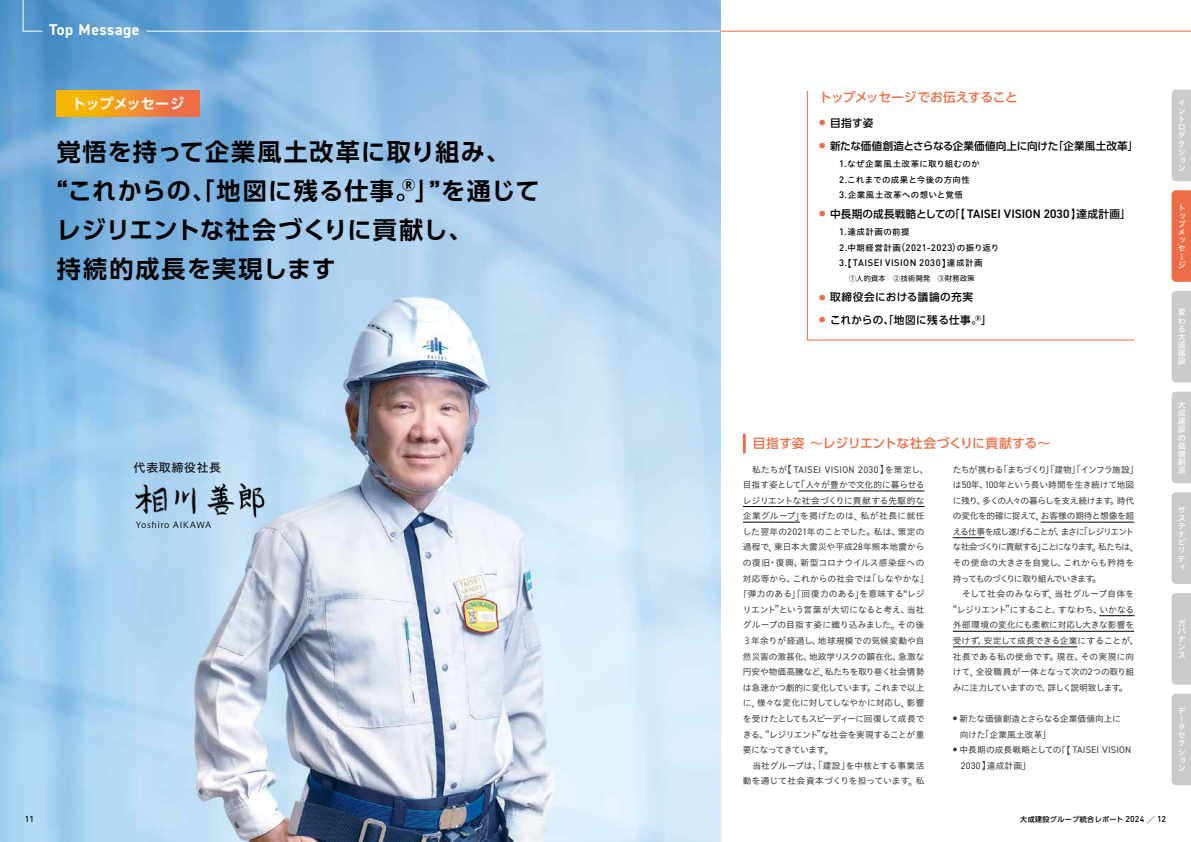
<style>
.page{position:relative;width:1191px;height:842px;background:#fff}
.page>*{position:absolute;margin:0;border:0;box-sizing:border-box;transform-origin:0 0}
.t1{font:700 24.1px/39px "UD Shin Go Pr 6 De";letter-spacing:.05em;color:#000}
.t2{font:700 15.6px "DIN2014";letter-spacing:.035em;color:#fff}
.t3{font:700 14.2px "UD Shin Go Pr 6 De";letter-spacing:-.015em;color:#fff}
.t4{font:500 12.8px "UD Shin Go Pro";letter-spacing:-.015em;color:#ed6d46}
.t5{font:11.8px "Hiragino UD Sans F Std N W5";letter-spacing:.06em;color:#141312}
.t6{font:500 10.6px "UD Shin Go Pro";letter-spacing:.015em;color:#000}
.t7{font:500 10.6px "UD Shin Go Pro";letter-spacing:-.005em;color:#000}
.t8{font:500 10.6px "UD Shin Go Pro";letter-spacing:.045em;color:#000}
.t9{font:9.6px "DIN2014";letter-spacing:.025em;color:#3e3a39}
.t10{font:500 9.4px/15.6px "DIN";letter-spacing:.05em;color:#000}
.t11{font:8.7px/15.6px "Hiragino UD Sans Std W4";letter-spacing:-.035em;color:#3e3a39}
.t12{font:8.7px "Hiragino UD Sans Std W4";letter-spacing:-.015em;color:#3e3a39}
.t13{font:8.7px "Hiragino UD Sans Std W4";letter-spacing:.005em;color:#3e3a39}
.t14{font:8.7px "Hiragino UD Sans Std W4";letter-spacing:.015em;color:#3e3a39}
.t15{font:8.7px "Hiragino UD Sans Std W4";letter-spacing:.01em;color:#3e3a39}
.t16{font:8.7px "Hiragino UD Sans Std W4";letter-spacing:.02em;color:#3e3a39}
.t17{font:8.7px "Hiragino UD Sans Std W4";letter-spacing:-.05em;color:#3e3a39}
.t18{font:8.7px "Hiragino UD Sans Std W4";letter-spacing:.04em;color:#3e3a39}
.t19{font:8.7px "Hiragino UD Sans Std W4";letter-spacing:.045em;color:#3e3a39}
.t20{font:8.7px "Hiragino UD Sans Std W4";letter-spacing:-.045em;color:#3e3a39}
.t21{font:8.5px/15.6px "Hiragino UD Sans Std W5";letter-spacing:.05em;color:#000}
.t22{font:8.5px "Hiragino UD Sans Std W3";letter-spacing:.04em;color:#000}
.t23{font:500 8.5px "DIN";color:#000}
.t24{font:8.1px/8.1px "Hiragino UD Sans Std W5";color:#fff}
.t25{font:500 7.1px "UD Shin Go Pro";letter-spacing:.05em;color:#000}
.t26{font:7.1px "UD Shin Go NT Pro";letter-spacing:.05em;color:#000}
.s1{font-family:"DIN";font-weight:500;font-size:9.4px}
.s2{font-family:"Hiragino UD Sans Std W5";font-weight:400;font-size:8.5px}
.s3{font-family:"Hiragino UD Sans Std W5";font-weight:400}
.s4{font-family:"DIN2014";font-weight:600;font-size:12.2px}
.s5{font-family:"Hiragino UD Sans Std W4";font-size:8.7px}
.s6{font-family:"Hiragino UD Sans Std W4"}
.s7{font-size:9.6px}
.s8{font-family:"DIN2014";font-size:9.6px}
.s9{font-family:"DIN";font-size:8.5px}
.s10{font-family:"Koz Min Pr 6 N";font-weight:400;font-size:8.5px}
</style>
<div class="page">
<hr style="left:146px;top:31px;width:1045px;height:1px;background:#ed6d46">
<img style="left:0;top:0;width:720px;height:842px">
<hr style="left:743px;top:434px;width:3px;height:19px;background:#ed6d46">
<svg style="left:807px;top:91px;width:327px;height:249px"></svg>
<hr style="left:798px;top:491px;width:126px;height:1px;background:#000">
<hr style="left:743px;top:506px;width:181px;height:1px;background:#000">
<hr style="left:743px;top:522px;width:57px;height:1px;background:#000">
<hr style="left:1040px;top:522px;width:94px;height:1px;background:#000">
<hr style="left:952px;top:537px;width:32px;height:1px;background:#000">
<hr style="left:1099px;top:615px;width:35px;height:1px;background:#000">
<hr style="left:952px;top:631px;width:182px;height:1px;background:#000">
<hr style="left:952px;top:647px;width:125px;height:1px;background:#000">
<svg style="left:57px;top:91px;width:142px;height:25px;background:#f29323"></svg>
<img style="left:132px;top:482px;width:139px;height:36px">
<svg style="left:22px;top:0;width:21px;height:32px"></svg>
<hr style="left:147px;top:31px;width:573px;height:1px;background:#fff">
<div style="left:1171px;top:90px;width:20px;height:91px;background:#c9caca"></div>
<svg style="left:1171px;top:190px;width:20px;height:92px;background:#ed724d"></svg>
<div style="left:1171px;top:291px;width:20px;height:91px;background:#c9caca"></div>
<div style="left:1171px;top:392px;width:20px;height:91px;background:#c9caca"></div>
<div style="left:1171px;top:492px;width:20px;height:92px;background:#c9caca"></div>
<div style="left:1171px;top:593px;width:20px;height:92px;background:#c9caca"></div>
<div style="left:1171px;top:694px;width:20px;height:91px;background:#c9caca"></div>
<h2 class="t2" style="left:49px;top:20px;width:92px">Top Message</h2>
<h3 class="t3" style="left:72px;top:92px;width:114px">トップメッセージ</h3>
<h1 class="t1" style="left:57px;top:131px;width:484px">覚悟を持って企業風土改革に取り組み、<br>“これからの、「地図に残る仕事。<sup>®</sup>」”を通じてレジリエントな社会づくりに貢献し、<br>持続的成長を実現します</h1>
<h3 class="t5" style="left:134px;top:458px;width:89px">代表取締役社長</h3>
<p class="t22" style="left:136px;top:518px;width:77px">Yoshiro AIKAWA</p>
<p class="t23" style="left:25px;top:814px;width:11px">11</p>
<h3 class="t4" style="left:819px;top:87px;width:200px">トップメッセージでお伝えすること</h3>
<p class="t6" style="left:819px;top:114px;width:56px"><sup>●</sup> 目指す姿</p>
<p class="t7" style="left:819px;top:137px;width:321px"><sup>●</sup> 新たな価値創造とさらなる企業価値向上に向けた「企業風土改革」</p>
<p class="t21" style="left:839px;top:156px;width:142px"><span class="s1">1.</span>なぜ企業風土改革に取り組むのか<br><span class="s1">2.</span>これまでの成果と今後の方向性<br><span class="s1">3.</span>企業風土改革への想いと覚悟</p>
<p class="t21" style="left:839px;top:224px;width:72px"><span class="s1">1.</span>達成計画の前提</p>
<p class="t10" style="left:839px;top:239px;width:162px">2.<span class="s2">中期経営計画</span><span class="s3">（</span>2021-2023<span class="s3">）</span><span class="s2">の振り返り<br></span>3.<span class="s3">【</span>TAISEI VISION 2030<span class="s3">】</span><span class="s2">達成計画</span></p>
<p class="t26" style="left:839px;top:272px;width:137px">　 ①人的資本　②技術開発　③財務政策</p>
<p class="t6" style="left:819px;top:205px;width:313px"><sup>●</sup> 中長期の成長戦略としての「【 <span class="s4">TAISEI VISION 2030</span> 】達成計画」</p>
<p class="t8" style="left:819px;top:289px;width:155px"><sup>●</sup> 取締役会における議論の充実</p>
<p class="t6" style="left:819px;top:311px;width:174px"><sup>●</sup> これからの、「地図に残る仕事。<sup>®</sup>」</p>
<h3 class="t4" style="left:753px;top:433px;width:299px">目指す姿 ～レジリエントな社会づくりに貢献する～</h3>
<p class="t9" style="left:743px;top:463px;width:188px"><span class="s5">　私たちが</span><span class="s6">【</span> TAISEI VISION 2030<span class="s6">】</span><span class="s5">を策定し</span><span class="s6">、</span></p>
<p class="t12" style="left:743px;top:478px;width:183px">目指す姿として<span class="s7">「</span>人々が豊かで文化的に暮らせる</p>
<p class="t12" style="left:743px;top:494px;width:183px">レジリエントな社会づくりに貢献する先駆的な</p>
<p class="t18" style="left:743px;top:509px;width:183px">企業グループ<span class="s7">」</span>を掲げたのは<span class="s7">、</span>私が社長に就任</p>
<p class="t15" style="left:743px;top:525px;width:183px">した翌年の<span class="s8">2021</span>年のことでした<span class="s7">。</span>私は<span class="s7">、</span>策定の</p>
<p class="t13" style="left:743px;top:541px;width:183px">過程で<span class="s7">、</span>東日本大震災や平成<span class="s8">28</span>年熊本地震から</p>
<p class="t19" style="left:743px;top:556px;width:183px">の復旧<span class="s7">・</span>復興<span class="s7">、</span>新型コロナウイルス感染症への</p>
<p class="t13" style="left:743px;top:572px;width:188px">対応等から<span class="s7">、</span>これからの社会では<span class="s7">「</span>しなやかな<span class="s7">」</span></p>
<p class="t16" style="left:738px;top:587px;width:188px"><span class="s7">「</span>弾力のある<span class="s7">」「</span>回復力のある<span class="s7">」</span>を意味する<span class="s7">“</span>レジ</p>
<p class="t12" style="left:743px;top:603px;width:183px">リエント<span class="s7">”</span>という言葉が大切になると考え<span class="s7">、</span>当社</p>
<p class="t14" style="left:743px;top:619px;width:183px">グループの目指す姿に織り込みました<span class="s7">。</span>その後</p>
<p class="t14" style="left:743px;top:634px;width:183px">３年余りが経過し<span class="s7">、</span>地球規模での気候変動や自</p>
<p class="t12" style="left:743px;top:650px;width:183px">然災害の激甚化<span class="s7">、</span>地政学リスクの顕在化<span class="s7">、</span>急激な</p>
<p class="t12" style="left:743px;top:665px;width:183px">円安や物価高騰など<span class="s7">、</span>私たちを取り巻く社会情勢</p>
<p class="t11" style="left:743px;top:679px;width:183px">は急速かつ劇的に変化しています<span class="s7">。</span>これまで以上</p>
<p class="t12" style="left:743px;top:696px;width:183px">に<span class="s7">、</span>様々な変化に対してしなやかに対応し<span class="s7">、</span>影響</p>
<p class="t17" style="left:743px;top:712px;width:183px">を受けたとしてもスピーディーに回復して成長で</p>
<p class="t11" style="left:743px;top:726px;width:183px">きる<span class="s7">、“</span>レジリエント<span class="s7">”</span>な社会を実現することが重</p>
<p class="t20" style="left:743px;top:743px;width:92px">要になってきています<span class="s7">。</span></p>
<p class="t13" style="left:743px;top:759px;width:183px">　当社グループは<span class="s7">、「</span>建設<span class="s7">」</span>を中核とする事業活</p>
<p class="t13" style="left:743px;top:774px;width:183px">動を通じて社会資本づくりを担っています<span class="s7">。</span>私</p>
<p class="t11" style="left:952px;top:461px;width:188px">たちが携わる<span class="s7">「</span>まちづくり<span class="s7">」「</span>建物<span class="s7">」「</span>インフラ施設<span class="s7">」</span>は<span class="s8">50</span>年<span class="s7">、</span><span class="s8">100</span>年という長い時間を生き続けて地図に残り<span class="s7">、</span>多くの人々の暮らしを支え続けます<span class="s7">。</span>時代の変化を的確に捉えて<span class="s7">、</span>お客様の期待と想像を超える仕事を成し遂げることが<span class="s7">、</span>まさに<span class="s7">「</span>レジリエントな社会づくりに貢献する<span class="s7">」</span>ことになります<span class="s7">。</span>私たちは<span class="s7">、</span>その使命の大きさを自覚し<span class="s7">、</span>これからも矜持を持ってものづくりに取り組んでいきます<span class="s7">。<br></span>　そして社会のみならず<span class="s7">、</span>当社グループ自体を<span class="s7">“</span>レジリエント<span class="s7">”</span>にすること<span class="s7">、</span>すなわち<span class="s7">、</span>いかなる外部環境の変化にも柔軟に対応し大きな影響を受けず<span class="s7">、</span>安定して成長できる企業にすることが<span class="s7">、</span>社長である私の使命です<span class="s7">。</span>現在<span class="s7">、</span>その実現に向けて<span class="s7">、</span>全役職員が一体となって次の<span class="s8">2</span>つの取り組みに注力していますので<span class="s7">、</span>詳しく説明致します<span class="s7">。</span></p>
<p class="t12" style="left:950px;top:712px;width:172px"><span class="s7">・</span>新たな価値創造とさらなる企業価値向上に</p>
<p class="t14" style="left:952px;top:728px;width:100px">　向けた<span class="s7">「</span>企業風土改革<span class="s7">」</span></p>
<p class="t13" style="left:950px;top:743px;width:183px"><span class="s7">・</span>中長期の成長戦略としての<span class="s7">「【</span> <span class="s8">TAISEI VISION</span></p>
<p class="t9" style="left:960px;top:759px;width:72px">2030<span class="s6">】</span><span class="s5">達成計画</span><span class="s6">」</span></p>
<p class="t25" style="left:1020px;top:813px;width:147px">大成建設グループ統合レポート <span class="s9">2024</span> <span class="s10">／</span> <span class="s9">12</span></p>
<p class="t24" style="left:1177px;top:98px;width:10px">イントロダクション</p>
<p class="t24" style="left:1177px;top:203px;width:10px">トップメッセージ</p>
<p class="t24" style="left:1177px;top:308px;width:9px;text-align:justify">変わる大成建設</p>
<p class="t24" style="left:1177px;top:400px;width:9px;text-align:justify">大成建設の価値創造</p>
<p class="t24" style="left:1177px;top:505px;width:10px">サステナビリティ</p>
<p class="t24" style="left:1177px;top:618px;width:10px;text-align:justify">ガバナンス</p>
<p class="t24" style="left:1177px;top:706px;width:10px">データセクション</p>
</div>
